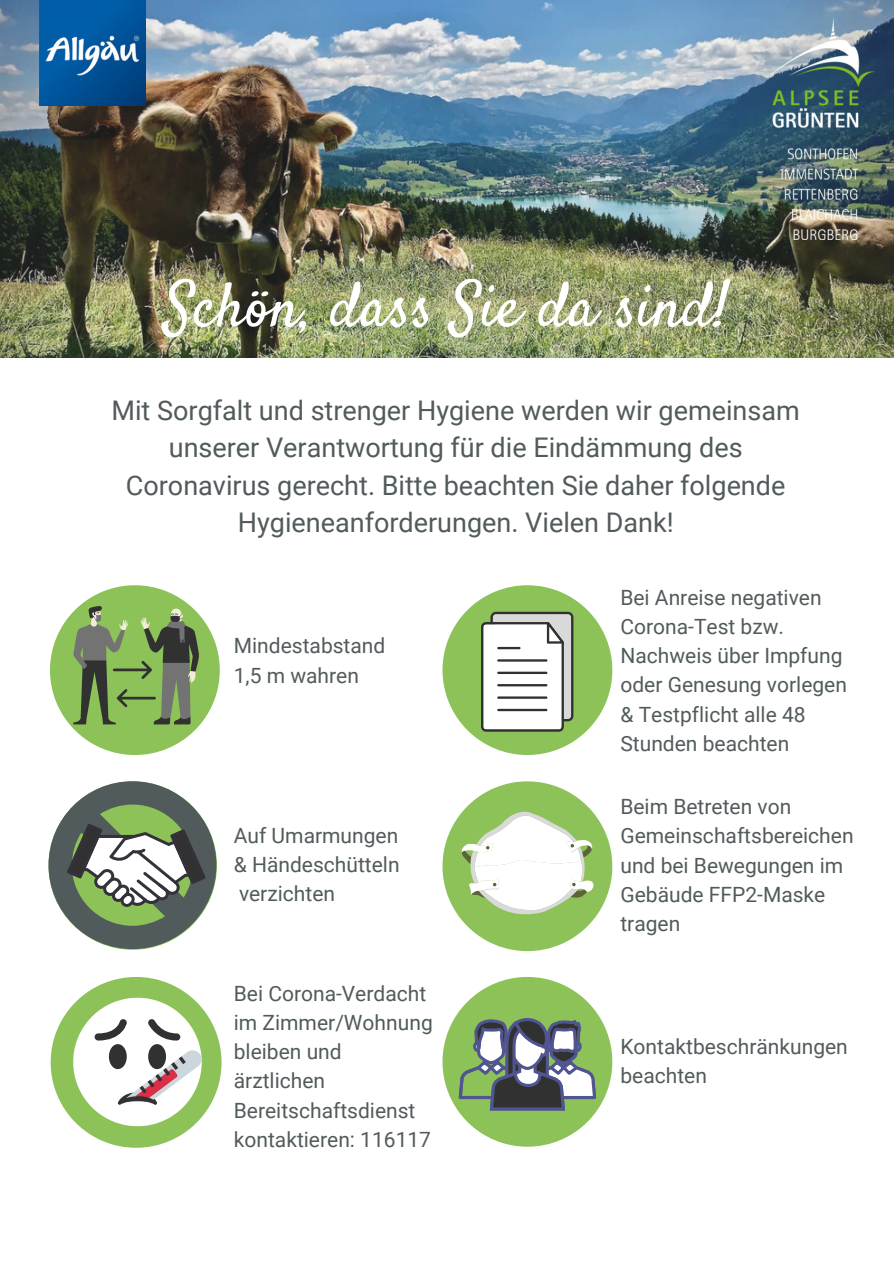
<style>
.page{position:relative;width:894px;height:1264px;background:#fff}
.page>*{position:absolute;margin:0;border:0;box-sizing:border-box;transform-origin:0 0}
.t1{font:63px "Satisfy";color:#fff}
.t2{font:27px/37.2px "Roboto";color:#525b5c;text-align:center}
.t3{font:21px/29.2px "Roboto";color:#525b5c}
</style>
<div class="page">
<img style="left:0;top:0;width:893px;height:357px">
<img style="left:40px;top:0;width:106px;height:106px">
<img style="left:769px;top:17px;width:104px;height:222px">
<svg style="left:442px;top:585px;width:170px;height:170px"></svg>
<hr style="left:497px;top:647px;width:23px;height:2px;background:#323132">
<hr style="left:497px;top:659px;width:50px;height:2px;background:#323132">
<hr style="left:497px;top:671px;width:50px;height:3px;background:#323132">
<hr style="left:497px;top:684px;width:50px;height:2px;background:#323132">
<hr style="left:497px;top:696px;width:50px;height:2px;background:#323132">
<hr style="left:497px;top:708px;width:50px;height:3px;background:#323132">
<svg style="left:50px;top:585px;width:170px;height:170px"></svg>
<svg style="left:48px;top:781px;width:169px;height:168px"></svg>
<svg style="left:51px;top:977px;width:170px;height:170px"></svg>
<svg style="left:442px;top:977px;width:170px;height:169px"></svg>
<svg style="left:442px;top:781px;width:170px;height:170px"></svg>
<p class="t1" style="left:164px;top:267px;width:566px">Schön, dass Sie da sind!</p>
<p class="t2" style="left:111px;top:392px;width:689px">Mit Sorgfalt und strenger Hygiene werden wir gemeinsam unserer Verantwortung für die Eindämmung des Coronavirus gerecht. Bitte beachten Sie daher folgende Hygieneanforderungen. Vielen Dank!</p>
<p class="t3" style="left:234px;top:631px;width:153px">Mindestabstand<br>1,5 m wahren</p>
<p class="t3" style="left:234px;top:820px;width:167px;text-align:justify">Auf Umarmungen &amp; Händeschütteln verzichten</p>
<p class="t3" style="left:234px;top:978px;width:200px">Bei Corona-Verdacht im Zimmer/Wohnung bleiben und ärztlichen<br>Bereitschaftsdienst kontaktieren: 116117</p>
<p class="t3" style="left:620px;top:582px;width:223px">Bei Anreise negativen<br>Corona-Test bzw.<br>Nachweis über Impfung</p>
<p class="t3" style="left:620px;top:670px;width:228px">oder Genesung vorlegen</p>
<p class="t3" style="left:620px;top:700px;width:187px">&amp; Testpflicht alle 48<br>Stunden beachten</p>
<p class="t3" style="left:620px;top:792px;width:234px">Beim Betreten von<br>Gemeinschaftsbereichen</p>
<p class="t3" style="left:620px;top:850px;width:224px">und bei Bewegungen im<br>Gebäude FFP2-Maske tragen</p>
<p class="t3" style="left:620px;top:1031px;width:229px">Kontaktbeschränkungen beachten</p>
</div>
